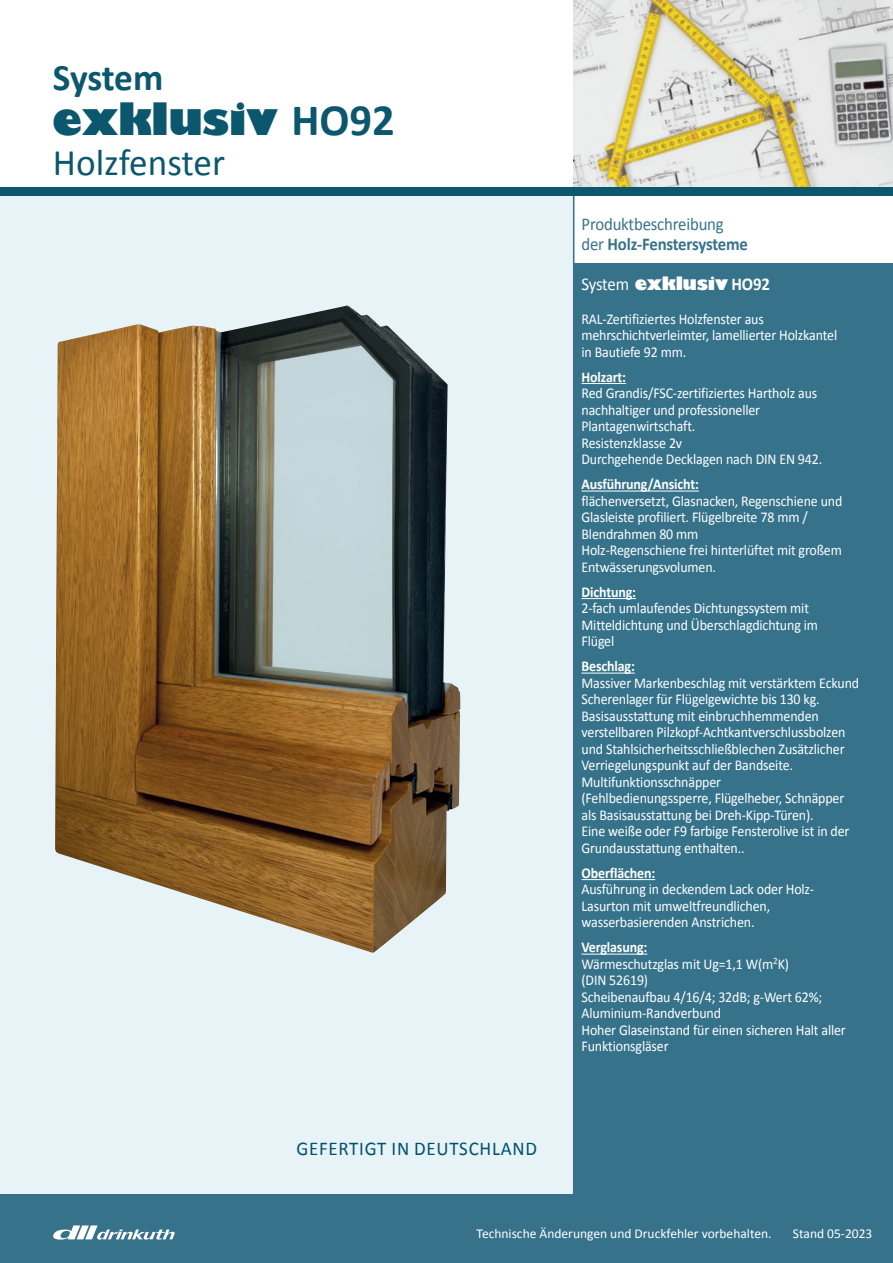
<style>
.page{position:relative;width:893px;height:1263px;background:#fff}
.page>*{position:absolute;margin:0;border:0;box-sizing:border-box;transform-origin:0 0}
.t1{font:800 43.5px "Gill Sans";letter-spacing:-.01em;color:#0b576d}
.t2{font:37.65px "Calibri";color:#0b576d}
.t3{font:700 37.65px "Calibri";letter-spacing:-.01em;color:#0b576d}
.t4{font:19.5px "Calibri";letter-spacing:.04em;color:#00516c}
.t5{font:18px/19.5px "Calibri";letter-spacing:-.01em;color:#36738a;scale:.93 1}
.t6{font:800 18px "Gill Sans";letter-spacing:-.01em;color:#fff}
.t7{font:15px/16.5px "Calibri";letter-spacing:-.01em;color:#fff;scale:.93 1}
.t8{font:700 15px "Calibri";letter-spacing:-.01em;color:#fff;scale:.93 1}
.t9{font:13.5px "Calibri";color:#fff}
.s1{font-family:"Calibri";font-weight:700;font-size:45px}
.s2{font-weight:700}
.s3{font-family:"Calibri";font-weight:400}
.s4{font-family:"Calibri";font-weight:700}
</style>
<div class="page">
<div style="left:0;top:188px;width:574px;height:1008px;background:#e8f3f8"></div>
<div style="left:0;top:1195px;width:893px;height:68px;background:#36738a"></div>
<svg style="left:53px;top:1225px;width:122px;height:14px"></svg>
<div style="left:573px;top:264px;width:320px;height:935px;background:#36738a"></div>
<hr style="left:581px;top:383px;width:45px;height:1px;background:#fff">
<hr style="left:581px;top:491px;width:118px;height:1px;background:#fff">
<hr style="left:581px;top:598px;width:55px;height:1px;background:#fff">
<hr style="left:581px;top:673px;width:54px;height:1px;background:#fff">
<hr style="left:581px;top:879px;width:74px;height:1px;background:#fff">
<hr style="left:581px;top:954px;width:66px;height:1px;background:#fff">
<hr style="left:573px;top:196px;width:1px;height:999px;background:#36738a">
<img style="left:55px;top:306px;width:405px;height:647px">
<img style="left:573px;top:0;width:320px;height:187px">
<div style="left:0;top:187px;width:893px;height:9px;background:#0b576d"></div>
<p class="t3" style="left:53px;top:54px;width:112px">System</p>
<p class="t1" style="left:52px;top:85px;width:344px">exklusiv <span class="s1">HO92</span></p>
<p class="t2" style="left:53px;top:139px;width:174px">Holzfenster</p>
<p class="t4" style="left:296px;top:1136px;width:242px">GEFERTIGT IN DEUTSCHLAND</p>
<p class="t5" style="left:581px;top:215px;width:180px">Produktbeschreibung der <span class="s2">Holz-Fenstersysteme</span></p>
<p class="t6" style="left:581px;top:269px;width:190px"><span class="s3">System</span> exklusiv <span class="s4">HO92</span></p>
<p class="t7" style="left:581px;top:310px;width:198px">RAL-Zertifiziertes Holzfenster aus</p>
<p class="t7" style="left:581px;top:327px;width:276px">mehrschichtverleimter, lamellierter Holzkantel</p>
<p class="t7" style="left:581px;top:343px;width:114px">in Bautiefe 92 mm.</p>
<p class="t8" style="left:581px;top:367px;width:50px">Holzart:</p>
<p class="t7" style="left:581px;top:385px;width:255px">Red Grandis/FSC-zertifiziertes Hartholz aus</p>
<p class="t7" style="left:581px;top:401px;width:194px">nachhaltiger und professioneller</p>
<p class="t7" style="left:581px;top:418px;width:124px">Plantagenwirtschaft.</p>
<p class="t7" style="left:581px;top:434px;width:110px">Resistenzklasse 2v</p>
<p class="t7" style="left:581px;top:451px;width:260px">Durchgehende Decklagen nach DIN EN 942.</p>
<p class="t8" style="left:581px;top:475px;width:128px">Ausführung/Ansicht:</p>
<p class="t7" style="left:581px;top:492px;width:282px">flächenversetzt, Glasnacken, Regenschiene und</p>
<p class="t7" style="left:581px;top:509px;width:245px">Glasleiste profiliert. Flügelbreite 78 mm /</p>
<p class="t7" style="left:581px;top:525px;width:127px">Blendrahmen 80 mm</p>
<p class="t7" style="left:581px;top:542px;width:281px">Holz-Regenschiene frei hinterlüftet mit großem</p>
<p class="t7" style="left:581px;top:558px;width:146px">Entwässerungsvolumen.</p>
<p class="t8" style="left:581px;top:582px;width:60px">Dichtung:</p>
<p class="t7" style="left:581px;top:600px;width:246px">2-fach umlaufendes Dichtungssystem mit</p>
<p class="t7" style="left:581px;top:616px;width:256px">Mitteldichtung und Überschlagdichtung im</p>
<p class="t7" style="left:581px;top:633px;width:37px">Flügel</p>
<p class="t8" style="left:581px;top:657px;width:59px">Beschlag:</p>
<p class="t7" style="left:581px;top:674px;width:300px">Massiver Markenbeschlag mit verstärktem Eckund</p>
<p class="t7" style="left:581px;top:691px;width:258px">Scherenlager für Flügelgewichte bis 130 kg.</p>
<p class="t7" style="left:581px;top:707px;width:257px">Basisausstattung mit einbruchhemmenden</p>
<p class="t7" style="left:581px;top:724px;width:285px">verstellbaren Pilzkopf-Achtkantverschlussbolzen</p>
<p class="t7" style="left:581px;top:740px;width:284px">und Stahlsicherheitsschließblechen Zusätzlicher</p>
<p class="t7" style="left:581px;top:757px;width:229px">Verriegelungspunkt auf der Bandseite.</p>
<p class="t7" style="left:581px;top:773px;width:152px">Multifunktionsschnäpper</p>
<p class="t7" style="left:581px;top:790px;width:284px">(Fehlbedienungssperre, Flügelheber, Schnäpper</p>
<p class="t7" style="left:581px;top:806px;width:251px">als Basisausstattung bei Dreh-Kipp-Türen).</p>
<p class="t7" style="left:581px;top:823px;width:290px">Eine weiße oder F9 farbige Fensterolive ist in der</p>
<p class="t7" style="left:581px;top:839px;width:177px">Grundausstattung enthalten..</p>
<p class="t8" style="left:581px;top:863px;width:81px">Oberflächen:</p>
<p class="t7" style="left:581px;top:881px;width:252px">Ausführung in deckendem Lack oder Holz-</p>
<p class="t7" style="left:581px;top:897px;width:204px">Lasurton mit umweltfreundlichen,</p>
<p class="t7" style="left:581px;top:914px;width:188px">wasserbasierenden Anstrichen.</p>
<p class="t8" style="left:581px;top:938px;width:72px">Verglasung:</p>
<p class="t7" style="left:581px;top:955px;width:225px">Wärmeschutzglas mit Ug=1,1 W(m<sup>2</sup>K) (DIN 52619)</p>
<p class="t7" style="left:581px;top:988px;width:260px">Scheibenaufbau 4/16/4; 32dB; g-Wert 62%;</p>
<p class="t7" style="left:581px;top:1005px;width:152px">Aluminium-Randverbund</p>
<p class="t7" style="left:581px;top:1021px;width:286px">Hoher Glaseinstand für einen sicheren Halt aller</p>
<p class="t7" style="left:581px;top:1038px;width:95px">Funktionsgläser</p>
<p class="t9" style="left:477px;top:1224px;width:296px">Technische Änderungen und Druckfehler vorbehalten.</p>
<p class="t9" style="left:793px;top:1224px;width:81px">Stand 05-2023</p>
</div>
